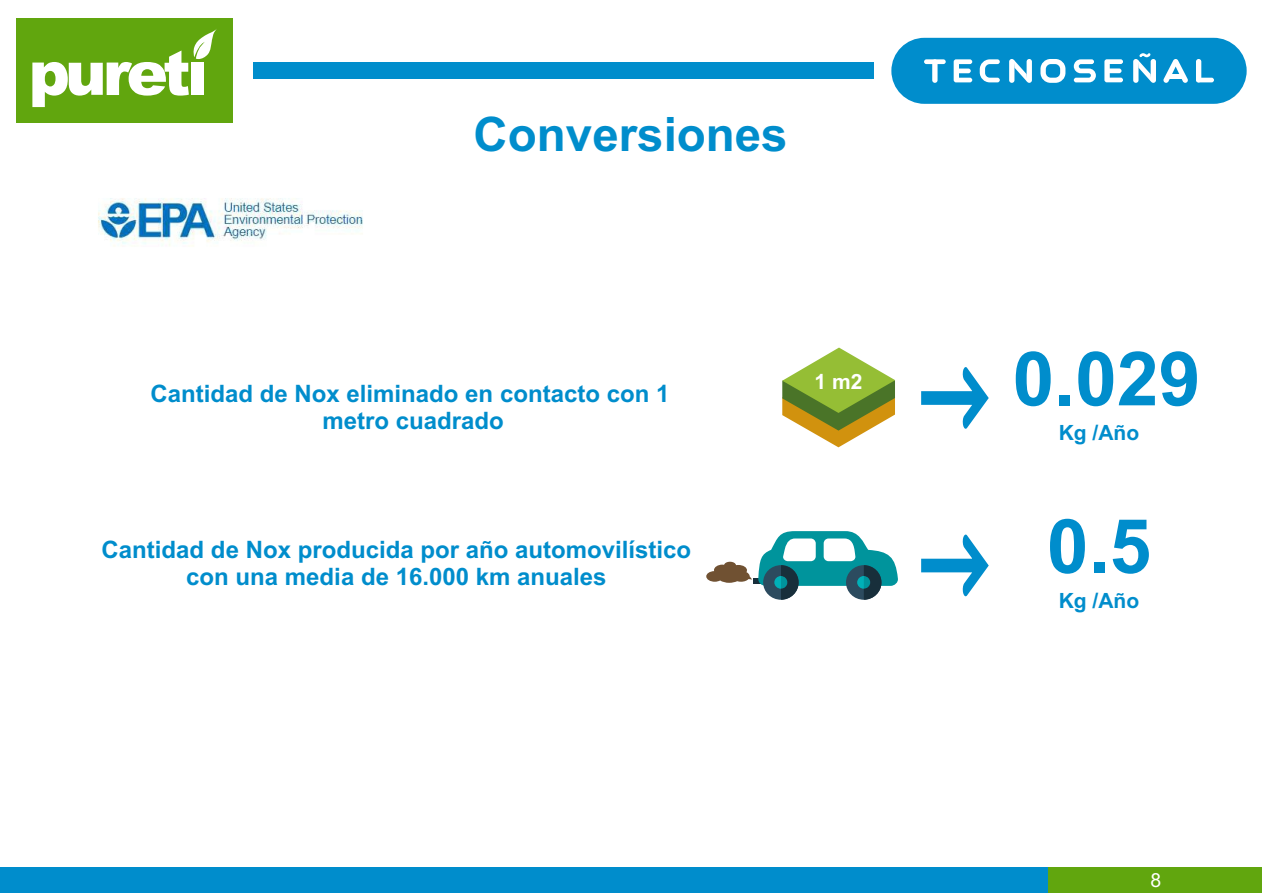
<style>
.page{position:relative;width:1262px;height:893px;background:#fff}
.page>*{position:absolute;margin:0;border:0;box-sizing:border-box;transform-origin:0 0}
.t1{font:700 75px "Arial";color:#008dcc}
.t2{font:700 47.4px "Arial";color:#008dcc}
.t3{font:700 24px/26.8px "Arial";color:#008dcc;text-align:center}
.t4{font:700 21px "Arial";color:#008dcc}
.t5{font:700 21px "Arial";color:#fff}
.t6{font:19.5px "Arial";color:#fff}
</style>
<div class="page">
<div style="left:1047px;top:867px;width:215px;height:26px;background:#61a60e"></div>
<div style="left:0;top:867px;width:1047px;height:26px;background:#008dcc"></div>
<div style="left:253px;top:63px;width:620px;height:16px;background:#008dcc"></div>
<div style="left:17px;top:18px;width:216px;height:105px;background:#61a60e"></div>
<svg style="left:32px;top:29px;width:185px;height:78px"></svg>
<div style="left:891px;top:38px;width:355px;height:66px;background:#008dcc;border-radius:33px"></div>
<div style="left:924px;top:59px;width:21px;height:5px;background:#fff;border-radius:2px"></div>
<div style="left:932px;top:59px;width:5px;height:24px;background:#fff;border-radius:3px"></div>
<svg style="left:979px;top:59px;width:20px;height:23px"></svg>
<div style="left:1009px;top:59px;width:5px;height:24px;background:#fff;border-radius:3px"></div>
<svg style="left:1014px;top:60px;width:12px;height:22px"></svg>
<div style="left:1026px;top:59px;width:6px;height:24px;background:#fff;border-radius:3px"></div>
<div style="left:1133px;top:59px;width:5px;height:24px;background:#fff;border-radius:3px"></div>
<div style="left:1150px;top:59px;width:6px;height:24px;background:#fff;border-radius:3px"></div>
<svg style="left:1040px;top:59px;width:25px;height:24px"></svg>
<svg style="left:953px;top:59px;width:19px;height:23px"></svg>
<svg style="left:1104px;top:59px;width:19px;height:23px"></svg>
<svg style="left:1163px;top:59px;width:25px;height:24px"></svg>
<hr style="left:1166px;top:74px;width:18px;height:4px;background:#fff">
<hr style="left:1196px;top:78px;width:18px;height:4px;background:#fff;border-radius:2px">
<div style="left:1196px;top:59px;width:5px;height:23px;background:#fff;border-radius:3px"></div>
<svg style="left:1073px;top:59px;width:22px;height:23px"></svg>
<svg style="left:1137px;top:53px;width:14px;height:29px"></svg>
<img style="left:98px;top:198px;width:265px;height:48px">
<svg style="left:706px;top:531px;width:192px;height:68px"></svg>
<svg style="left:782px;top:347px;width:113px;height:100px"></svg>
<svg style="left:921px;top:367px;width:67px;height:62px"></svg>
<svg style="left:921px;top:534px;width:67px;height:63px"></svg>
<h2 class="t2" style="left:473px;top:116px;width:315px">Conversiones</h2>
<p class="t3" style="left:150px;top:383px;width:520px">Cantidad de Nox eliminado en contacto con 1 metro cuadrado</p>
<p class="t3" style="left:102px;top:538px;width:591px">Cantidad de Nox producida por año automovilístico con una media de 16.000 km anuales</p>
<p class="t5" style="left:814px;top:374px;width:49px">1 m2</p>
<h1 class="t1" style="left:1012px;top:351px;width:189px">0.029</h1>
<p class="t4" style="left:1058px;top:425px;width:82px">Kg /Año</p>
<h1 class="t1" style="left:1046px;top:518px;width:106px">0.5</h1>
<p class="t4" style="left:1058px;top:592px;width:82px">Kg /Año</p>
<p class="t6" style="left:1150px;top:872px;width:12px">8</p>
</div>
